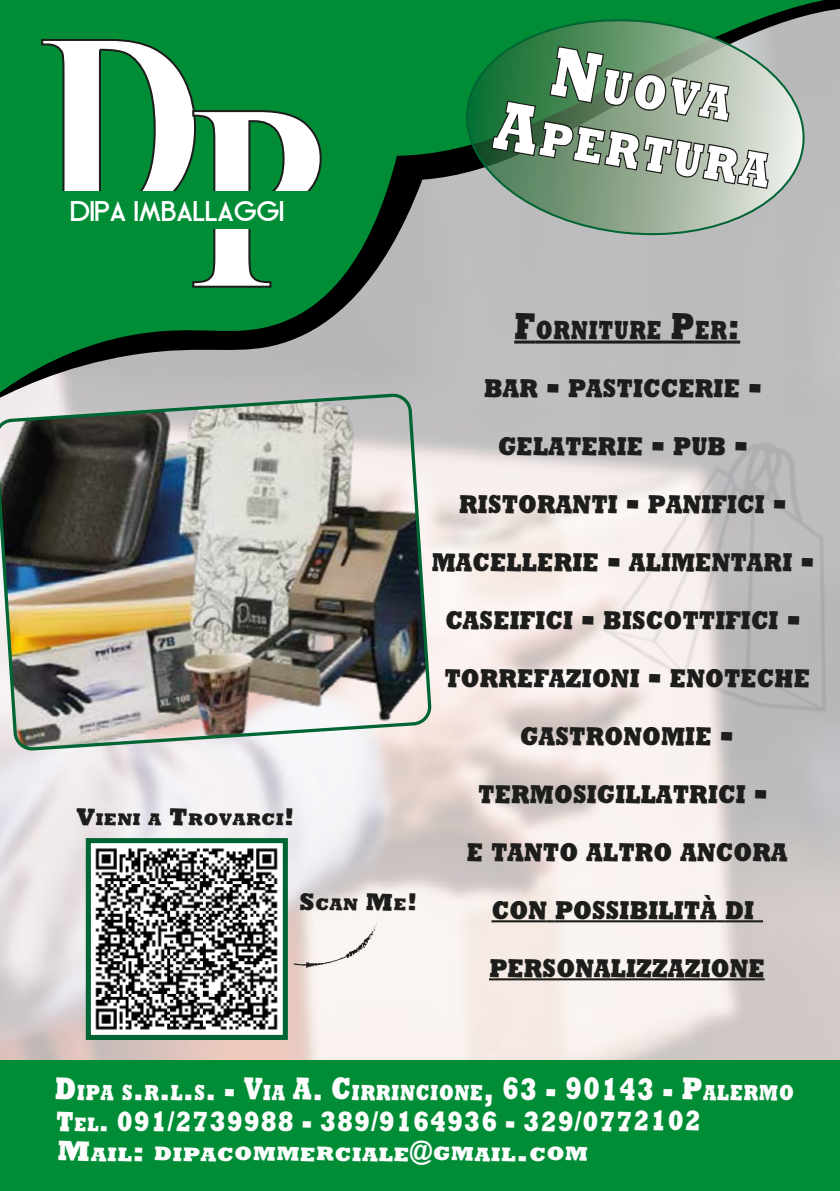
<style>
.page{position:relative;width:840px;height:1191px;background:#fff}
.page>*{position:absolute;margin:0;border:0;box-sizing:border-box;transform-origin:0 0}
.t1{font:800 50.4px/60.8px "Rockwell";color:#fff;text-align:center;scale:.8 1}
.t2{font:29.2px "Blissful Thinking";color:#fff;scale:1.06 1}
.t3{font:800 29px "Rockwell";color:#fdfdfd;scale:.81 1}
.t4{font:800 27.2px "Rockwell";color:#1d1d1b;scale:.72 1}
.t5{font:800 26.8px "Rockwell";color:#1d1d1b;scale:.81 1}
.t6{font:800 22.6px "Rockwell";color:#fdfdfd;scale:.76 1}
.t7{font:800 20.2px "Rockwell";color:#fdfdfd}
.t8{font:800 17.6px "Rockwell";color:#1d1d1b}
.s1{font-size:72px}
.s2{font-size:25px}
.s3{font-size:39px}
.s4{font-size:38.2px}
.s5{font-size:32.4px}
.s6{font-size:29px}
</style>
<div class="page">
<img style="left:427px;top:409px;width:412px;height:650px">
<svg style="left:0;top:0;width:839px;height:409px;background:#629a78"></svg>
<div style="left:0;top:1059px;width:839px;height:132px;background:#008d36"></div>
<svg style="left:461px;top:12px;width:347px;height:230px;background:#7ba58c"></svg>
<svg style="left:490px;top:19px;width:283px;height:216px;background:#799b7e"></svg>
<img style="left:0;top:753px;width:427px;height:307px">
<div style="left:86px;top:838px;width:202px;height:202px;border:5px solid #006533"></div>
<svg style="left:292px;top:915px;width:87px;height:53px"></svg>
<img style="left:523px;top:366px;width:316px;height:407px">
<svg style="left:40px;top:38px;width:282px;height:251px"></svg>
<div style="left:41px;top:191px;width:288px;height:38px;background:#008d36"></div>
<img style="left:0;top:391px;width:433px;height:362px">
<hr style="left:514px;top:340px;width:21px;height:3px;background:#1d1d1b">
<hr style="left:535px;top:340px;width:126px;height:3px;background:#1d1d1b">
<hr style="left:661px;top:340px;width:33px;height:3px;background:#1d1d1b">
<hr style="left:694px;top:340px;width:33px;height:3px;background:#1d1d1b">
<svg style="left:727px;top:340px;width:12px;height:3px"></svg>
<hr style="left:491px;top:920px;width:55px;height:2px;background:#1d1d1b">
<svg style="left:546px;top:920px;width:8px;height:2px"></svg>
<hr style="left:554px;top:920px;width:162px;height:2px;background:#1d1d1b">
<svg style="left:716px;top:920px;width:8px;height:2px"></svg>
<hr style="left:724px;top:920px;width:29px;height:2px;background:#1d1d1b">
<svg style="left:753px;top:920px;width:9px;height:2px"></svg>
<hr style="left:488px;top:978px;width:276px;height:2px;background:#1d1d1b">
<p class="t2" style="left:71px;top:194px;width:203px">DIPA IMBALLAGGI</p>
<h1 class="t1" style="left:510px;top:37px;width:349px;rotate:10deg"><span class="s1">N</span>UOVA<br><span class="s1">A</span>PERTURA</h1>
<p class="t8" style="left:77px;top:805px;width:219px;rotate:2deg"><span class="s2">V</span>IENI A <span class="s2">T</span>ROVARCI<sup>!</sup></p>
<p class="t8" style="left:299px;top:892px;width:119px;rotate:2deg"><span class="s2">S</span>CAN <span class="s2">M</span>E<span class="s2">!</span></p>
<p class="t4" style="left:515px;top:311px;width:313px;rotate:2deg"><span class="s3">F</span>ORNITURE <span class="s3">P</span>ER<sup>:</sup></p>
<p class="t5" style="left:484px;top:367px;width:344px;rotate:2deg">BAR <span class="s4">-</span> PASTICCERIE <sup>-</sup></p>
<p class="t5" style="left:498px;top:427px;width:310px;rotate:2deg">GELATERIE <span class="s4">-</span> PUB <sup>-</sup></p>
<p class="t5" style="left:459px;top:483px;width:405px;rotate:2deg">RISTORANTI <span class="s4">-</span> PANIFICI <sup>-</sup></p>
<p class="t5" style="left:432px;top:540px;width:473px;rotate:2deg">MACELLERIE <span class="s4">-</span> ALIMENTARI <sup>-</sup></p>
<p class="t5" style="left:446px;top:598px;width:439px;rotate:2deg">CASEIFICI <span class="s4">-</span> BISCOTTIFICI <sup>-</sup></p>
<p class="t5" style="left:445px;top:657px;width:452px;rotate:2deg">TORREFAZIONI <span class="s4">-</span> ENOTECHE</p>
<p class="t5" style="left:520px;top:717px;width:265px;rotate:2deg">GASTRONOMIE <span class="s4">-</span></p>
<p class="t5" style="left:478px;top:773px;width:358px;rotate:2deg">TERMOSIGILLATRICI <sup>-</sup></p>
<p class="t5" style="left:467px;top:831px;width:397px;rotate:2deg">E TANTO ALTRO ANCORA</p>
<p class="t5" style="left:492px;top:890px;width:325px;rotate:2deg">CON POSSIBILITÀ DI</p>
<p class="t5" style="left:490px;top:948px;width:341px;rotate:2deg">PERSONALIZZAZIONE</p>
<p class="t6" style="left:55px;top:1067px;width:973px;rotate:2deg"><span class="s5">D</span>IPA S<span class="s5">.</span>R<span class="s5">.</span>L<span class="s5">.</span>S<span class="s5">. - V</span>IA <span class="s5">A. C</span>IRRINCIONE<span class="s5">, </span><sup>63</sup> <sup>-</sup> <sup>90143</sup> <sup>-</sup> <sup>P</sup>ALERMO</p>
<p class="t3" style="left:57px;top:1092px;width:796px;rotate:2deg">T<sub>EL</sub>. 091/2739988 - 389/9164936 - 329/0772102</p>
<p class="t7" style="left:58px;top:1132px;width:531px;rotate:2deg"><span class="s6">M</span>AIL<span class="s6">:</span> DIPACOMMERCIALE<sup>@</sup>GMAIL<sup>.</sup>COM</p>
</div>
